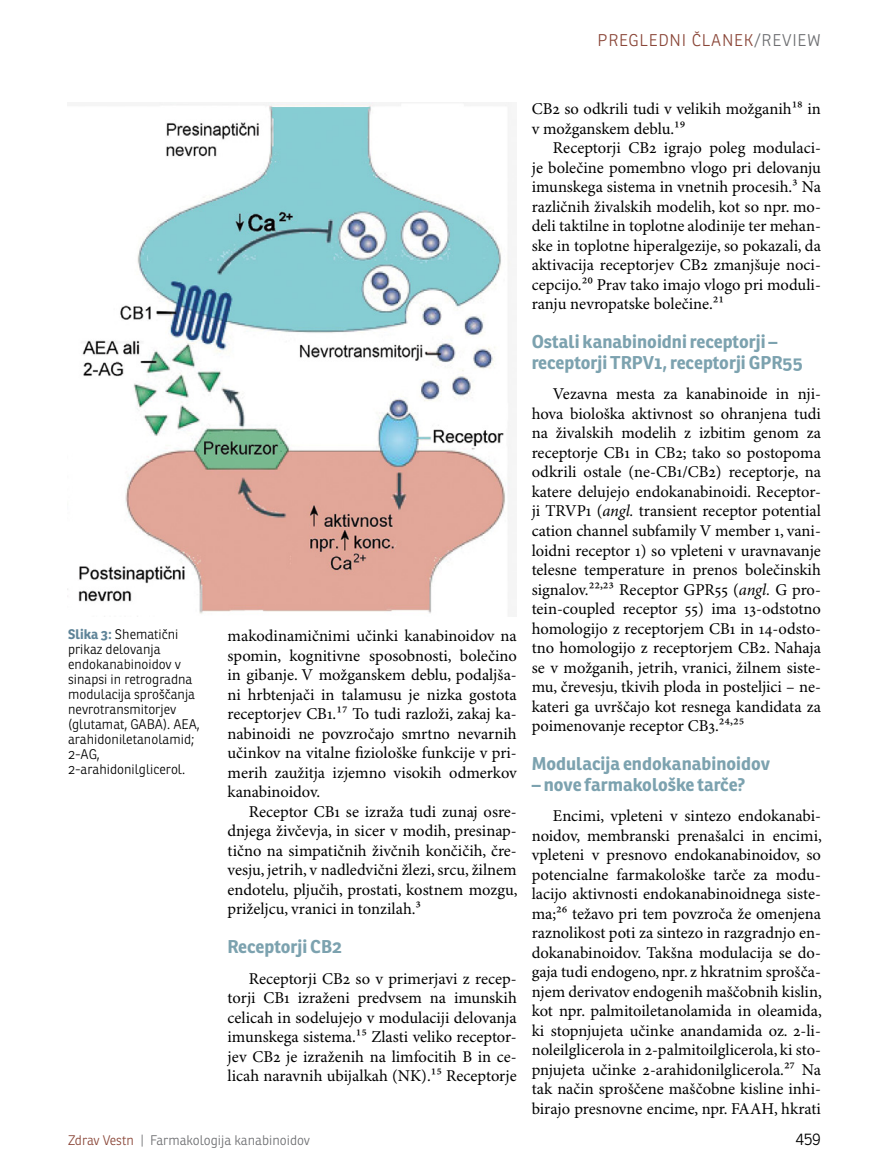
<style>
.page{position:relative;width:872px;height:1166px;background:#fff}
.page>*{position:absolute;margin:0;border:0;box-sizing:border-box;transform-origin:0 0}
.t1{font:700 18px/21px "Ronnia";color:#7ca2af}
.t2{font:16.5px/19.5px "Minion Pro";color:#000;text-align:justify}
.t3{font:300 16.5px "Ronnia";letter-spacing:.05em;color:#8a4638}
.t4{font:300 16.5px "Ronnia";color:#000}
.t5{font:300 13.5px/15px "Ronnia";color:#000}
.t6{font:300 13.5px "Ronnia";color:#6d6e71}
.s1{color:#6d6e71}
.s2{font-weight:700;color:#5f8498}
.s3{font-style:italic}
.s4{color:#8a4638}
</style>
<div class="page">
<img style="left:78px;top:102px;width:434px;height:514px">
<p class="t3" style="left:597px;top:30px;width:185px">Pregledni članek<span class="s1">/Review</span></p>
<p class="t5" style="left:68px;top:626px;width:133px"><span class="s2">Slika 3:</span> Shematični prikaz delovanja endokanabinoidov v sinapsi in retrogradna modulacija sproščanja nevrotransmitorjev (glutamat, GA BA). AEA, arahidoniletanolamid;<br>2-AG,<br>2-arahidonilglicerol.</p>
<p class="t2" style="left:227px;top:626px;width:291px">makodinamičnimi učinki kanabinoidov na spomin, kognitivne sposobnosti, bolečino in gibanje. V možganskem deblu, podaljša&shy;ni hrbtenjači in talamusu je nizka gostota receptorjev CB1.17 To tudi razloži, zakaj ka&shy;nabinoidi ne povzročajo smrtno nevarnih učinkov na vitalne fiziološke funkcije v pri&shy;merih zaužitja izjemno visokih odmerkov kanabinoidov.</p>
<p class="t2" style="left:227px;top:802px;width:292px;text-indent:21px">Receptor CB1 se izraža tudi zunaj osre&shy;dnjega živčevja, in sicer v modih, presinap&shy;tično na simpatičnih živčnih končičih, čre&shy;vesju, jetrih, v nadledvični žlezi, srcu, žilnem endotelu, pljučih, prostati, kostnem mozgu, priželjcu, vranici in tonzilah.3</p>
<p class="t1" style="left:227px;top:936px;width:116px">Receptorji CB2</p>
<p class="t2" style="left:227px;top:968px;width:291px;text-indent:21px">Receptorji CB2 so v primerjavi z recep&shy;torji CB1 izraženi predvsem na imunskih celicah in sodelujejo v modulaciji delovanja imunskega sistema.15 Zlasti veliko receptor&shy;jev CB2 je izraženih na limfocitih B in ce&shy;licah naravnih ubijalkah (NK).15 Receptorje</p>
<p class="t2" style="left:532px;top:100px;width:291px">CB2 so odkrili tudi v velikih možganih18 in v možganskem deblu.19</p>
<p class="t2" style="left:532px;top:139px;width:291px;text-indent:21px">Receptorji CB2 igrajo poleg modulaci&shy;je bolečine pomembno vlogo pri delovanju imunskega sistema in vnetnih procesih.3 Na različnih živalskih modelih, kot so npr. mo&shy;deli taktilne in toplotne alodinije ter mehan&shy;ske in toplotne hiperalgezije, so pokazali, da aktivacija receptorjev CB2 zmanjšuje noci&shy;cepcijo.20 Prav tako imajo vlogo pri moduli&shy;ranju nevropatske bolečine.21</p>
<p class="t1" style="left:531px;top:331px;width:272px">Ostali kanabinoidni receptorji – receptorji TRPV1, receptorji GPR55</p>
<p class="t2" style="left:532px;top:385px;width:291px;text-indent:21px">Vezavna mesta za kanabinoide in nji&shy;hova biološka aktivnost so ohranjena tudi na živalskih modelih z izbitim genom za receptorje CB1 in CB2; tako so postopoma odkrili ostale (ne-CB1/CB2) receptorje, na katere delujejo endokanabinoidi. Receptor&shy;ji TRVP1 (<span class="s3">angl.</span> transient receptor potential cation channel subfamily V member 1, vani&shy;loidni receptor 1) so vpleteni v uravnavanje telesne temperature in prenos bolečinskih signalov.22,23 Receptor GPR55 (<span class="s3">angl.</span> G pro&shy;tein-coupled receptor 55) ima 13-odstotno homologijo z receptorjem CB1 in 14-odsto&shy;tno homologijo z receptorjem CB2. Nahaja se v možganih, jetrih, vranici, žilnem siste&shy;mu, črevesju, tkivih ploda in posteljici – ne&shy;kateri ga uvrščajo kot resnega kandidata za poimenovanje receptor CB3.24,25</p>
<p class="t1" style="left:531px;top:752px;width:240px">Modulacija endokanabinoidov</p>
<p class="t1" style="left:531px;top:773px;width:215px">– nove farmakološke tarče?</p>
<p class="t2" style="left:532px;top:806px;width:292px;text-indent:21px">Encimi, vpleteni v sintezo endokanabi&shy;noidov, membranski prenašalci in encimi, vpleteni v presnovo endokanabinoidov, so potencialne farmakološke tarče za modu&shy;lacijo aktivnosti endokanabinoidnega siste&shy;ma;26 težavo pri tem povzroča že omenjena raznolikost poti za sintezo in razgradnjo en&shy;dokanabinoidov. Takšna modulacija se do&shy;gaja tudi endogeno, npr. z hkratnim sprošča&shy;njem derivatov endogenih maščobnih kislin, kot npr. palmitoiletanolamida in oleamida, ki stopnjujeta učinke anandamida oz. 2-li&shy;noleilglicerola in 2-palmitoilglicerola, ki sto&shy;pnjujeta učinke 2-arahidonilglicerola.27 Na tak način sproščene maščobne kisline inhi&shy;birajo presnovne encime, npr. FAAH, hkrati</p>
<p class="t6" style="left:68px;top:1131px;width:243px"><span class="s4">Zdrav Vestn</span> | Farmakologija kanabinoidov</p>
<p class="t4" style="left:795px;top:1128px;width:27px">459</p>
</div>
